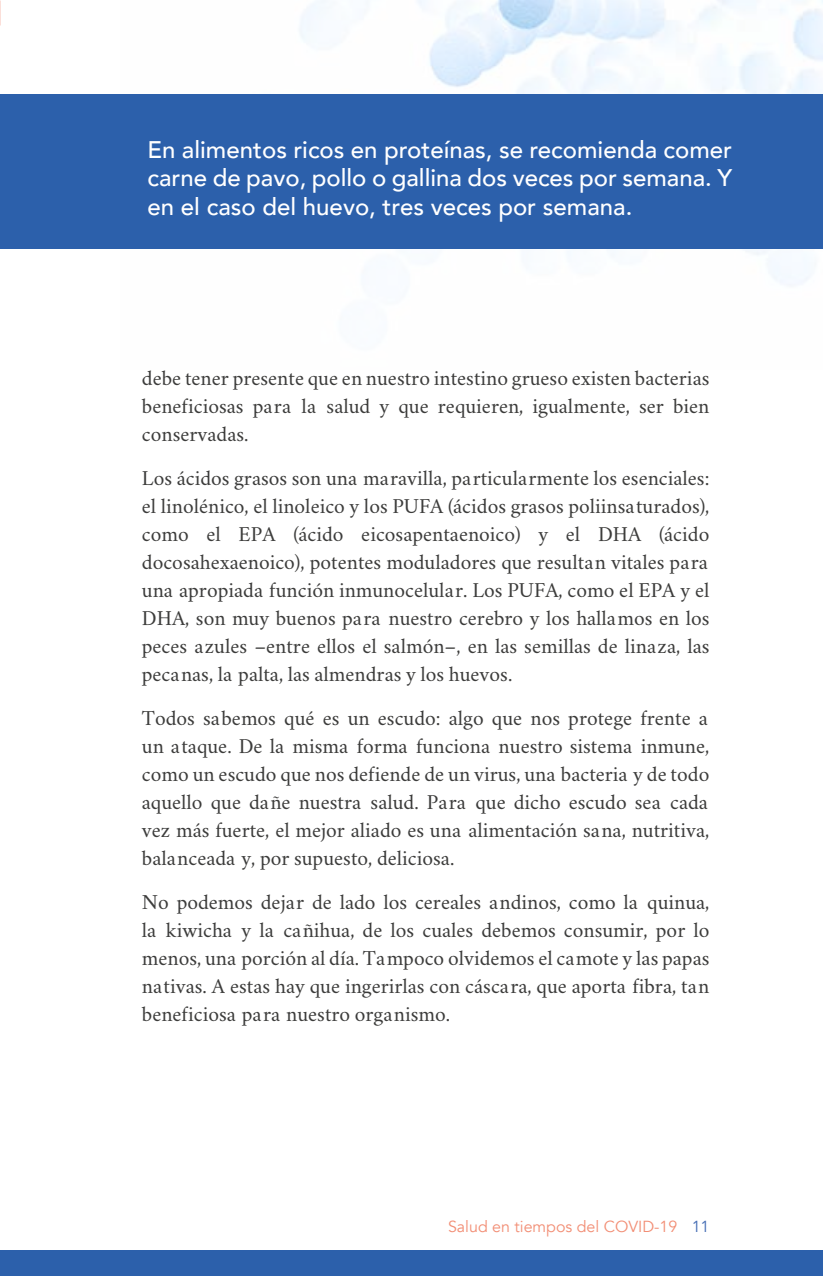
<style>
.page{position:relative;width:823px;height:1276px;background:#fff}
.page>*{position:absolute;margin:0;border:0;box-sizing:border-box;transform-origin:0 0}
.t1{font:500 24px/28.8px "Avenir";color:#fff;text-align:justify}
.t2{font:21px/28px "Crimson";color:#3c3c3b;text-align:justify}
.t3{font:16px "Avenir";color:#f28e75}
.s1{color:#456db4}
</style>
<div class="page">
<div style="left:0;top:1250px;width:822px;height:26px;background:#2c60ab"></div>
<img style="left:120px;top:0;width:702px;height:285px">
<div style="left:0;top:94px;width:822px;height:154px;background:#2c60ab"></div>
<p class="t1" style="left:147px;top:133px;width:585px">En alimentos ricos en proteínas, se recomienda comer carne de pavo, pollo o gallina dos veces por semana. Y en el caso del huevo, tres veces por semana.</p>
<p class="t2" style="left:142px;top:363px;width:568px">debe tener presente que en nuestro intestino grueso existen bacterias beneficiosas para la salud y que requieren, igualmente, ser bien conservadas.</p>
<p class="t2" style="left:142px;top:463px;width:568px">Los ácidos grasos son una maravilla, particularmente los esenciales: el linolénico, el linoleico y los PUFA (ácidos grasos poliinsaturados), como el EPA (ácido eicosapentaenoico) y el DHA (ácido docosahexaenoico), potentes moduladores que resultan vitales para una apropiada función inmunocelular. Los PUFA, como el EPA y el DHA, son muy buenos para nuestro cerebro y los hallamos en los peces azules –entre ellos el salmón–, en las semillas de linaza, las pecanas, la palta, las almendras y los huevos.</p>
<p class="t2" style="left:142px;top:703px;width:568px">Todos sabemos qué es un escudo: algo que nos protege frente a un ataque. De la misma forma funciona nuestro sistema inmune, como un escudo que nos defiende de un virus, una bacteria y de todo aquello que dañe nuestra salud. Para que dicho escudo sea cada vez más fuerte, el mejor aliado es una alimentación sana, nutritiva, balanceada y, por supuesto, deliciosa.</p>
<p class="t2" style="left:142px;top:887px;width:568px">No podemos dejar de lado los cereales andinos, como la quinua, la kiwicha y la cañihua, de los cuales debemos consumir, por lo menos, una porción al día. Tampoco olvidemos el camote y las papas nativas. A estas hay que ingerirlas con cáscara, que aporta fibra, tan beneficiosa para nuestro organismo.</p>
<p class="t3" style="left:448px;top:1217px;width:263px">Salud en tiempos del COVID-19 <span class="s1">11</span></p>
</div>
